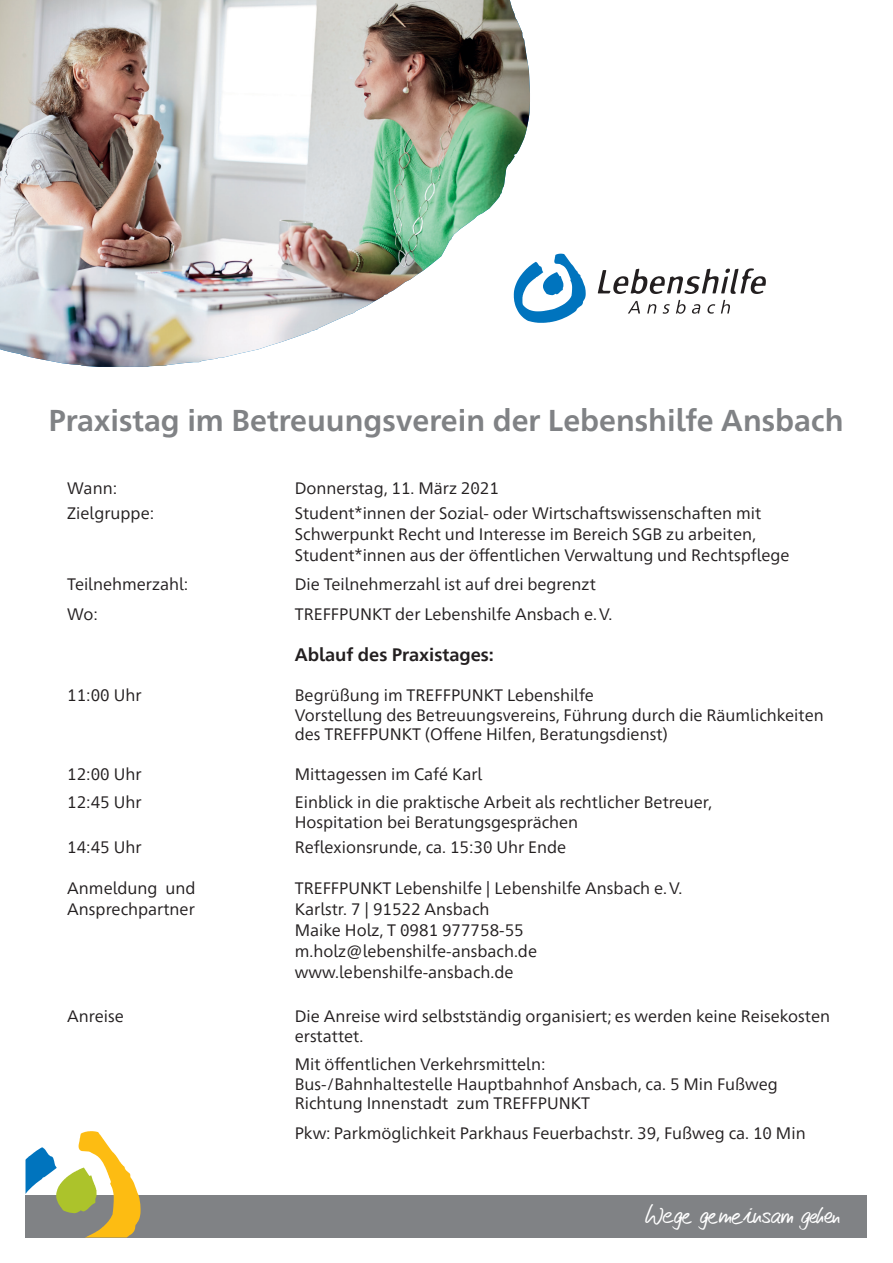
<style>
.page{position:relative;width:893px;height:1263px;background:#fff}
.page>*{position:absolute;margin:0;border:0;box-sizing:border-box;transform-origin:0 0}
.t1{font:700 30px "Frutiger Neue 1450 Pro";color:#808285}
.t2{font:27px "Nifty Script";color:#fff}
.t3{font:700 18px "Frutiger Neue 1450 Pro";color:#231f20}
.t4{font:16.5px/21px "Frutiger Neue 1450 Pro";color:#231f20}
</style>
<div class="page">
<img style="left:0;top:0;width:530px;height:367px">
<div style="left:26px;top:1195px;width:841px;height:42px;background:#808285"></div>
<svg style="left:514px;top:254px;width:72px;height:69px"></svg>
<svg style="left:628px;top:301px;width:12px;height:12px"></svg>
<svg style="left:647px;top:304px;width:9px;height:9px"></svg>
<svg style="left:663px;top:304px;width:7px;height:10px"></svg>
<svg style="left:676px;top:300px;width:10px;height:14px"></svg>
<svg style="left:692px;top:304px;width:8px;height:10px"></svg>
<svg style="left:707px;top:304px;width:8px;height:10px"></svg>
<svg style="left:721px;top:300px;width:9px;height:13px"></svg>
<svg style="left:598px;top:268px;width:168px;height:26px"></svg>
<svg style="left:26px;top:1131px;width:115px;height:106px"></svg>
<h1 class="t1" style="left:49px;top:399px;width:797px">Praxistag im Betreuungsverein der Lebenshilfe Ansbach</h1>
<p class="t4" style="left:67px;top:476px;width:51px">Wann:</p>
<p class="t4" style="left:295px;top:476px;width:206px">Donnerstag, 11. März 2021</p>
<p class="t4" style="left:67px;top:501px;width:88px">Zielgruppe:</p>
<p class="t4" style="left:295px;top:501px;width:496px">Student*innen der Sozial- oder Wirtschaftswissenschaften mit<br>Schwerpunkt Recht und Interesse im Bereich SGB zu arbeiten,<br>Student*innen aus der öffentlichen Verwaltung und Rechtspflege</p>
<p class="t4" style="left:67px;top:573px;width:123px">Teilnehmerzahl:</p>
<p class="t4" style="left:295px;top:573px;width:303px">Die Teilnehmerzahl ist auf drei begrenzt</p>
<p class="t4" style="left:67px;top:602px;width:32px">Wo:</p>
<p class="t4" style="left:295px;top:602px;width:319px">TREFFPUNKT der Lebenshilfe Ansbach e.V.</p>
<p class="t3" style="left:295px;top:642px;width:201px">Ablauf des Praxistages:</p>
<p class="t4" style="left:67px;top:683px;width:76px">11:00 Uhr</p>
<p class="t4" style="left:295px;top:684px;width:530px;line-height:19.8px">Begrüßung im TREFFPUNKT Lebenshilfe<br>Vorstellung des Betreuungsvereins, Führung durch die Räumlichkeiten des TREFFPUNKT (Offene Hilfen, Beratungsdienst)</p>
<p class="t4" style="left:67px;top:762px;width:76px">12:00 Uhr</p>
<p class="t4" style="left:295px;top:762px;width:189px">Mittagessen im Café Karl</p>
<p class="t4" style="left:67px;top:791px;width:76px">12:45 Uhr</p>
<p class="t4" style="left:295px;top:791px;width:419px;line-height:19.5px">Einblick in die praktische Arbeit als rechtlicher Betreuer,<br>Hospitation bei Beratungsgesprächen</p>
<p class="t4" style="left:67px;top:835px;width:76px">14:45 Uhr</p>
<p class="t4" style="left:295px;top:835px;width:273px">Reflexionsrunde, ca. 15:30 Uhr Ende</p>
<p class="t4" style="left:67px;top:876px;width:130px">Anmeldung und</p>
<p class="t4" style="left:295px;top:876px;width:389px">TREFFPUNKT Lebenshilfe | Lebenshilfe Ansbach e.V.</p>
<p class="t4" style="left:67px;top:897px;width:129px">Ansprechpartner</p>
<p class="t4" style="left:295px;top:897px;width:244px">Karlstr. 7 | 91522 Ansbach<br>Maike Holz, T 0981 977758-55 m.holz@lebenshilfe-ansbach.de www.lebenshilfe-ansbach.de</p>
<p class="t4" style="left:67px;top:1004px;width:58px">Anreise</p>
<p class="t4" style="left:295px;top:1005px;width:537px;line-height:19.8px">Die Anreise wird selbstständig organisiert; es werden keine Reisekosten erstattet.</p>
<p class="t4" style="left:295px;top:1053px;width:484px;line-height:19.8px">Mit öffentlichen Verkehrsmitteln:<br>Bus-/Bahnhaltestelle Hauptbahnhof Ansbach, ca. 5 Min Fußweg<br>Richtung Innenstadt zum TREFFPUNKT</p>
<p class="t4" style="left:295px;top:1121px;width:512px">Pkw: Parkmöglichkeit Parkhaus Feuerbachstr. 39, Fußweg ca. 10 Min</p>
<h2 class="t2" style="left:645px;top:1194px;width:197px">Wege gemeinsam gehen</h2>
</div>
